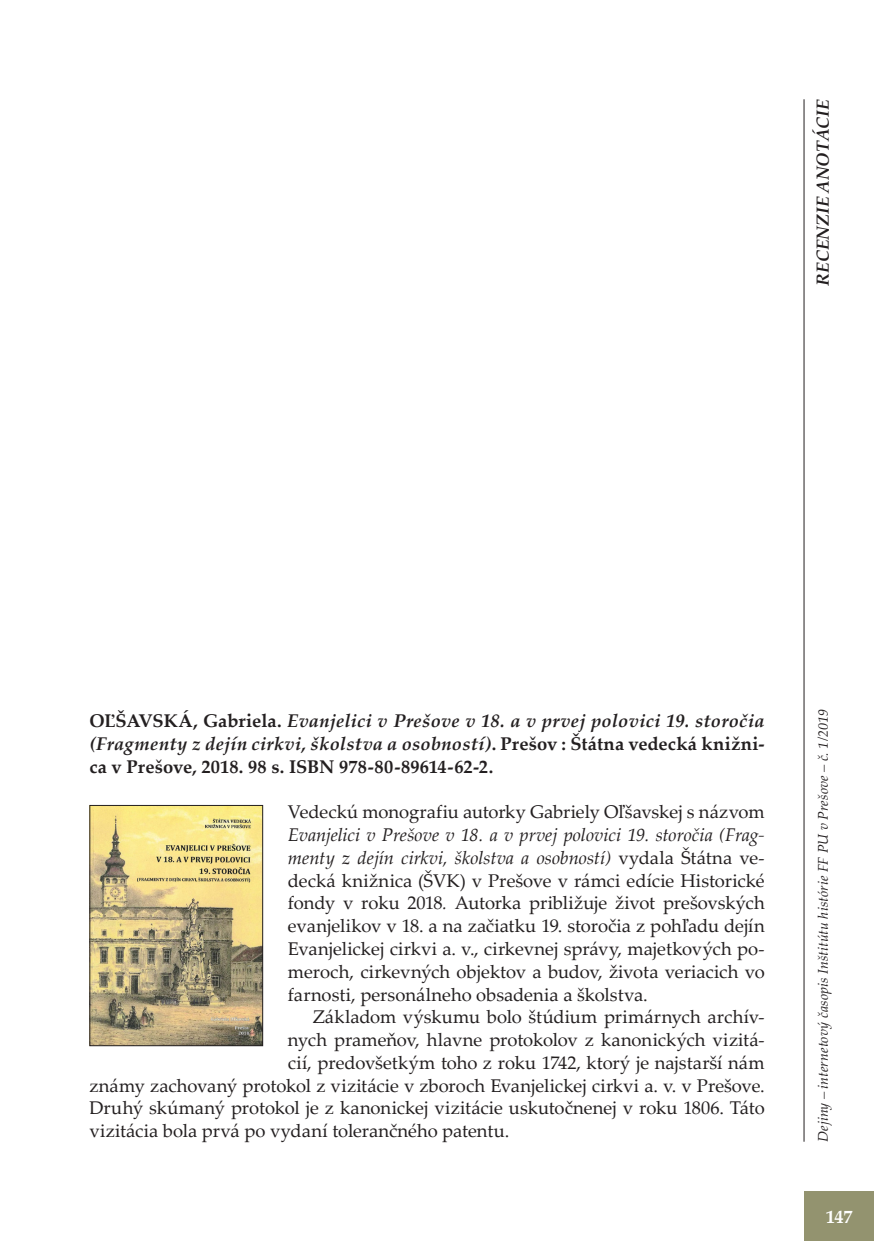
<style>
.page{position:relative;width:874px;height:1241px;background:#fff}
.page>*{position:absolute;margin:0;border:0;box-sizing:border-box;transform-origin:0 0}
.t1{font:18.38px/22.8px "Palatino Linotype";color:#231f20;text-align:justify}
.t2{font:italic 700 18.38px/22.8px "Palatino Linotype";letter-spacing:.015em;color:#231f20;text-align:justify}
.t3{font:700 18.38px "Palatino Linotype";color:#fff}
.t4{font:italic 700 17.5px "Palatino Linotype";color:#231f20}
.t5{font:italic 14px "Palatino Linotype";letter-spacing:.01em;color:#231f20}
.s1{font-style:normal}
.s2{font-style:italic}
</style>
<div class="page">
<div style="left:804px;top:1191px;width:69px;height:49px;background:#93936f"></div>
<hr style="left:803px;top:99px;width:1px;height:1042px;background:#231f20">
<img style="left:91px;top:806px;width:170px;height:237px">
<div style="left:89px;top:804px;width:174px;height:241px;border:1px solid #231f20"></div>
<p class="t4" style="left:810px;top:285px;width:188px;rotate:-90deg">RECENZIE ANOTÁCIE</p>
<p class="t2" style="left:89px;top:709px;width:676px"><span class="s1">OĽŠAVSKÁ, Gabriela.</span> Evanjelici v Prešove v 18. a v prvej polovici 19. storočia (Fragmenty z dejín cirkvi, školstva a osobností)<span class="s1">. Prešov : Štátna vedecká knižni&shy;ca v Prešove, 2018. 98 s. ISBN 978-80-89614-62-2.</span></p>
<p class="t1" style="left:288px;top:800px;width:478px">Vedeckú monografiu autorky Gabriely Oľšavskej s názvom</p>
<p class="t1" style="left:288px;top:822px;width:478px"><span class="s2">Evanjelici v Prešove v 18. a v prvej polovici 19. storočia (Frag&shy;menty z dejín cirkvi, školstva a osobností)</span> vydala Štátna ve&shy;decká knižnica (ŠVK) v Prešove v rámci edície Historické fondy v roku 2018<span class="s2">.</span> Autorka približuje život prešovských evanjelikov v 18. a na začiatku 19. storočia z pohľadu dejín Evanjelickej cirkvi a. v., cirkevnej správy, majetkových po&shy;meroch, cirkevných objektov a budov, života veriacich vo farnosti, personálneho obsadenia a školstva.</p>
<p class="t1" style="left:312px;top:1004px;width:453px">Základom výskumu bolo štúdium primárnych archív-</p>
<p class="t1" style="left:288px;top:1027px;width:478px">nych prameňov, hlavne protokolov z kanonických vizitá-</p>
<p class="t1" style="left:288px;top:1050px;width:478px">cií, predovšetkým toho z roku 1742, ktorý je najstarší nám</p>
<p class="t1" style="left:89px;top:1072px;width:676px">známy zachovaný protokol z vizitácie v zboroch Evanjelickej cirkvi a. v. v Prešove.</p>
<p class="t1" style="left:89px;top:1095px;width:676px">Druhý skúmaný protokol je z kanonickej vizitácie uskutočnenej v roku 1806. Táto</p>
<p class="t1" style="left:89px;top:1118px;width:421px">vizitácia bola prvá po vydaní tolerančného patentu.</p>
<p class="t5" style="left:812px;top:1141px;width:434px;rotate:-90deg">Dejiny – internetový časopis Inštitútu histórie FF PU v Prešove – č. 1/2019</p>
<p class="t3" style="left:825px;top:1203px;width:28px">147</p>
</div>
